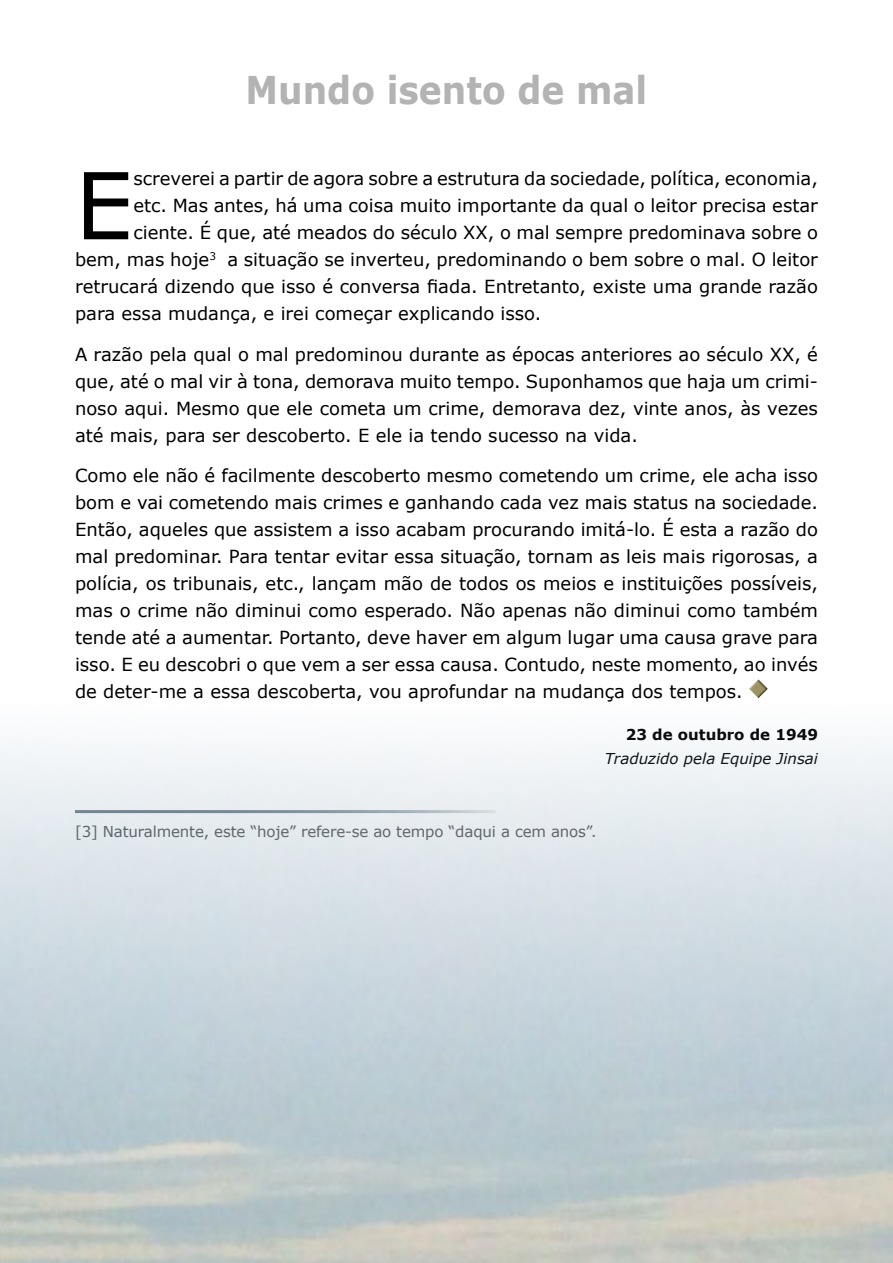
<style>
.page{position:relative;width:893px;height:1263px;background:#fff}
.page>*{position:absolute;margin:0;border:0;box-sizing:border-box;transform-origin:0 0}
.Jinsai_texto{font:92.25px "Verdana";color:#000}
.Jinsai_titulo{font:700 38.25px "Verdana";color:#b3b3b3;scale:.9 1}
.Jinsai_texto-2{font:18px/27px "Verdana";color:#000;text-align:justify}
.Jinsai_rodape{font:15px "Verdana";letter-spacing:-.01em;color:#4d4d4d}
.Jinsai_fonte{font:italic 15px "Verdana";color:#000}
.Jinsai_fonte-2{font:700 15px "Verdana";color:#000}
</style>
<div class="page">
<svg style="left:749px;top:679px;width:19px;height:20px"></svg>
<p class="Jinsai_titulo" style="left:246px;top:63px;width:448px">Mundo isento de mal</p>
<p class="Jinsai_texto" style="left:75px;top:142px;width:60px">E</p>
<p class="Jinsai_texto-2" style="left:133px;top:165px;width:686px">screverei a partir de agora sobre a estrutura da sociedade, política, economia,</p>
<p class="Jinsai_texto-2" style="left:133px;top:192px;width:686px">etc. Mas antes, há uma coisa muito importante da qual o leitor precisa estar</p>
<p class="Jinsai_texto-2" style="left:133px;top:219px;width:686px">ciente. É que, até meados do século XX, o mal sempre predominava sobre o</p>
<p class="Jinsai_texto-2" style="left:75px;top:246px;width:744px">bem, mas hoje<sup>3</sup> a situação se inverteu, predominando o bem sobre o mal. O leitor</p>
<p class="Jinsai_texto-2" style="left:75px;top:273px;width:744px">retrucará dizendo que isso é conversa fiada. Entretanto, existe uma grande razão</p>
<p class="Jinsai_texto-2" style="left:75px;top:300px;width:468px">para essa mudança, e irei começar explicando isso.</p>
<p class="Jinsai_texto-2" style="left:75px;top:341px;width:744px">A razão pela qual o mal predominou durante as épocas anteriores ao século XX, é que, até o mal vir à tona, demorava muito tempo. Suponhamos que haja um crimi&shy;noso aqui. Mesmo que ele cometa um crime, demorava dez, vinte anos, às vezes até mais, para ser descoberto. E ele ia tendo sucesso na vida.</p>
<p class="Jinsai_texto-2" style="left:75px;top:462px;width:744px">Como ele não é facilmente descoberto mesmo cometendo um crime, ele acha isso bom e vai cometendo mais crimes e ganhando cada vez mais status na sociedade.<br>Então, aqueles que assistem a isso acabam procurando imitá-lo. É esta a razão do mal predominar. Para tentar evitar essa situação, tornam as leis mais rigorosas, a polícia, os tribunais, etc., lançam mão de todos os meios e instituições possíveis, mas o crime não diminui como esperado. Não apenas não diminui como também tende até a aumentar. Portanto, deve haver em algum lugar uma causa grave para isso. E eu descobri o que vem a ser essa causa. Contudo, neste momento, ao invés de deter-me a essa descoberta, vou aprofundar na mudança dos tempos.</p>
<p class="Jinsai_fonte-2" style="left:626px;top:724px;width:194px">23 de outubro de 1949</p>
<p class="Jinsai_fonte" style="left:605px;top:748px;width:215px">Traduzido pela Equipe Jinsai</p>
<p class="Jinsai_rodape" style="left:75px;top:821px;width:523px">[3] Naturalmente, este “hoje” refere-se ao tempo “daqui a cem anos”.</p>
</div>
